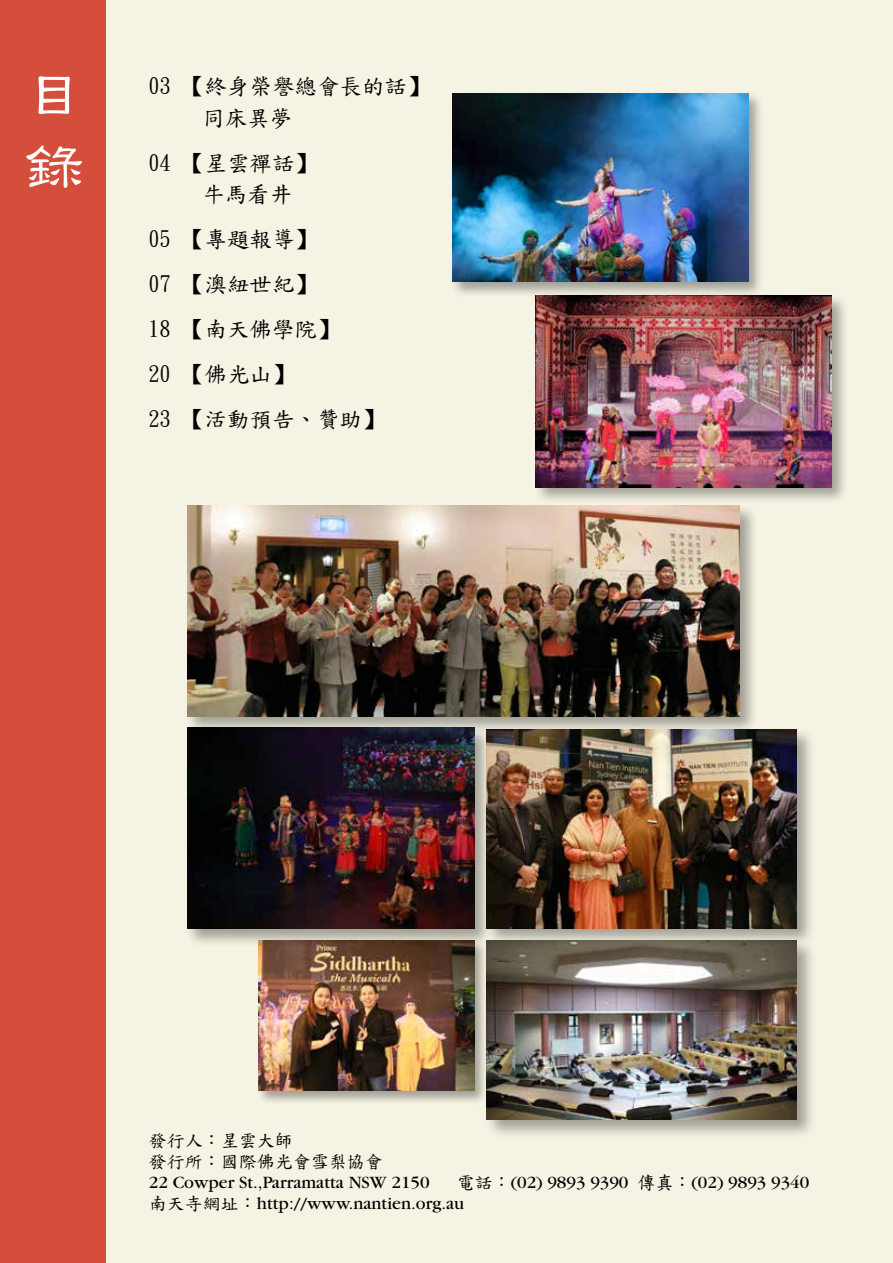
<style>
.page{position:relative;width:893px;height:1263px;background:#f3f0dd}
.page>*{position:absolute;margin:0;border:0;box-sizing:border-box;transform-origin:0 0}
.t1{font:60px/72px "DF Li Shu W5 WIN BF";color:#fff}
.t2{font:22.5px/45px "DF Kai Shu SB Estd BF";color:#000}
.t3{font:18px/21px "Garamond";color:#000}
.t4{font:18px/21px "DF Kai Shu SB Estd BF";color:#000}
.s1{font-family:"DF Kai Shu SB Estd BF"}
</style>
<div class="page">
<div style="left:0;top:0;width:106px;height:1263px;background:#d44e3b"></div>
<div style="left:451px;top:91px;width:313px;height:207px;background:#000;opacity:.34"></div>
<img style="left:453px;top:94px;width:295px;height:188px">
<div style="left:534px;top:293px;width:315px;height:212px;background:#000;opacity:.34"></div>
<img style="left:536px;top:296px;width:295px;height:191px">
<div style="left:185px;top:725px;width:308px;height:222px;background:#000;opacity:.34"></div>
<img style="left:187px;top:736px;width:287px;height:192px">
<div style="left:484px;top:938px;width:332px;height:201px;background:#000;opacity:.34"></div>
<img style="left:487px;top:947px;width:310px;height:172px">
<div style="left:185px;top:503px;width:574px;height:233px;background:#000;opacity:.34"></div>
<img style="left:187px;top:506px;width:553px;height:210px">
<div style="left:257px;top:938px;width:232px;height:167px;background:#000;opacity:.34"></div>
<img style="left:259px;top:940px;width:215px;height:151px">
<div style="left:484px;top:727px;width:332px;height:220px;background:#000;opacity:.34"></div>
<img style="left:487px;top:730px;width:310px;height:198px">
<h1 class="t1" style="left:24px;top:59px;width:61px">目錄</h1>
<p class="t2" style="left:202px;top:71px;width:229px;line-height:31.5px;text-indent:-54px">03 【終身榮譽總會長的話】同床異夢</p>
<p class="t2" style="left:202px;top:147px;width:116px;line-height:31.5px;text-indent:-54px">04 【星雲禪話】牛馬看井</p>
<p class="t2" style="left:148px;top:217px;width:238px">05 【專題報導】<br>07 【澳紐世紀】<br>18 【南天佛學院】<br>20 【佛光山】<br>23 【活動預告、贊助】</p>
<p class="t4" style="left:149px;top:1130px;width:235px">發行人︰星雲大師<br>發行所︰國際佛光會雪梨協會</p>
<p class="t3" style="left:149px;top:1172px;width:282px">22 Cowper St.,Parramatta NSW 2150</p>
<p class="t3" style="left:149px;top:1172px;width:662px;text-indent:308px"><span class="s1">電話︰</span>(02) 9893 9390 <span class="s1">傳真︰</span>(02) 9893 9340<span class="s1">南天寺網址︰</span>http://www.nantien.org.au</p>
</div>
